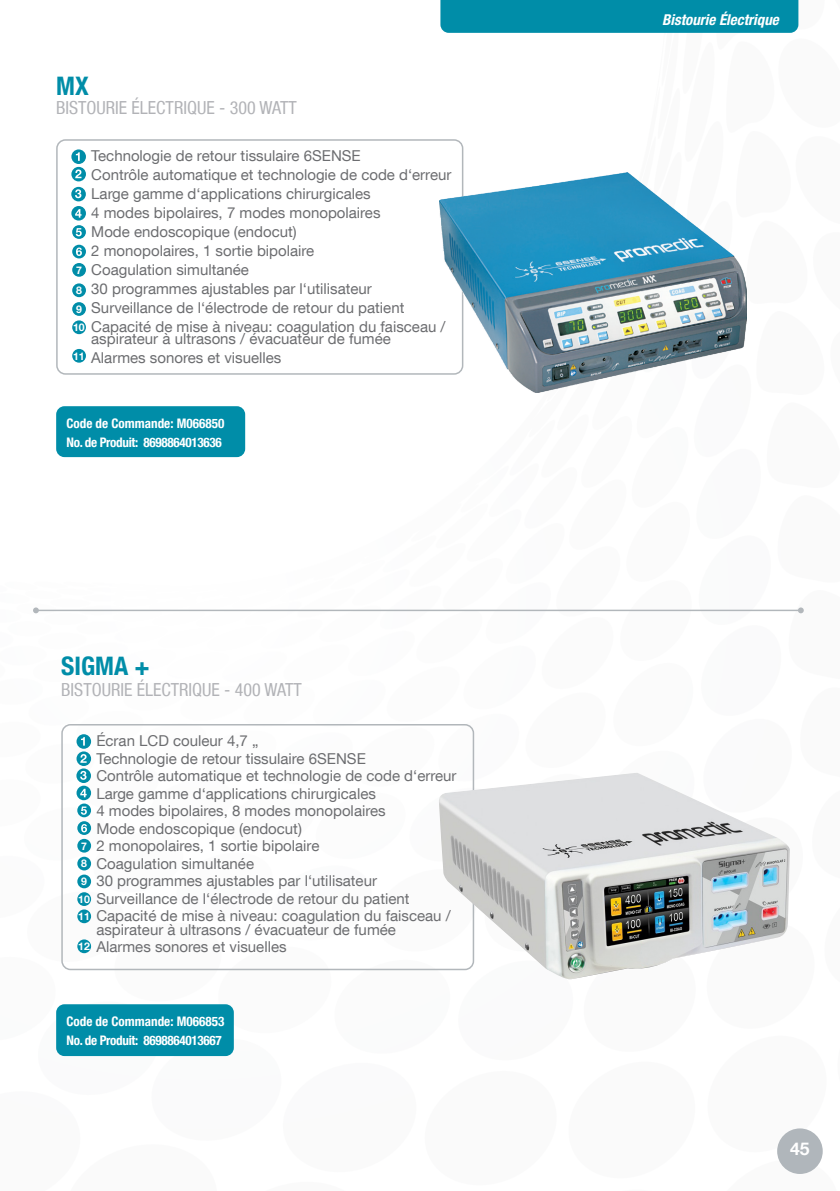
<style>
.page{position:relative;width:840px;height:1191px;background:#fff}
.page>*{position:absolute;margin:0;border:0;box-sizing:border-box;transform-origin:0 0}
.t1{font:700 condensed 25.6px "Helvetica Neue LT Com";color:#008da8}
.t2{font:condensed 18px "Helvetica Neue LT Com";color:#b2b3b7}
.t3{font:700 17.6px "Helvetica Neue LT Com";color:#fff}
.t4{font:15px/17.6px "Helvetica Neue LT Com";color:#6c6d70}
.t5{font:italic 700 condensed 15px "Helvetica Neue LT Com";color:#fff}
.t6{font:700 condensed 13.2px/19px "Helvetica Neue LT Com";letter-spacing:-.025em;color:#fff}
.t7{font:700 10.4px/17.6px "Helvetica Neue LT Com";color:#fff}
</style>
<div class="page">
<div style="left:776px;top:1128px;width:46px;height:46px;background:#b0b6bb;border-radius:50%"></div>
<hr style="left:36px;top:609px;width:764px;height:2px;background:#b2b7bb">
<svg style="left:33px;top:607px;width:6px;height:6px"></svg>
<svg style="left:797px;top:607px;width:6px;height:6px"></svg>
<div style="left:56px;top:406px;width:189px;height:51px;background:#008da8;border-radius:8px"></div>
<div style="left:56px;top:1004px;width:178px;height:52px;background:#008da8;border-radius:8px"></div>
<div style="left:440px;top:0;width:358px;height:33px;background:#008da8"></div>
<div style="left:56px;top:139px;width:407px;height:236px;border:2px solid #b2b7bb;border-radius:9px"></div>
<div style="left:71px;top:149px;width:15px;height:15px;background:#008da8;border-radius:50%"></div>
<svg style="left:71px;top:167px;width:15px;height:14px"></svg>
<svg style="left:71px;top:187px;width:15px;height:14px"></svg>
<div style="left:71px;top:206px;width:15px;height:14px;background:#008da8;border-radius:50%"></div>
<svg style="left:76px;top:152px;width:4px;height:9px"></svg>
<svg style="left:75px;top:169px;width:6px;height:9px"></svg>
<svg style="left:75px;top:189px;width:6px;height:9px"></svg>
<svg style="left:75px;top:209px;width:6px;height:9px"></svg>
<svg style="left:72px;top:225px;width:14px;height:14px"></svg>
<svg style="left:76px;top:228px;width:6px;height:8px"></svg>
<div style="left:72px;top:245px;width:14px;height:13px;background:#008da8;border-radius:50%"></div>
<div style="left:72px;top:263px;width:14px;height:14px;background:#008da8;border-radius:50%"></div>
<div style="left:72px;top:283px;width:14px;height:14px;background:#008da8;border-radius:50%"></div>
<div style="left:72px;top:302px;width:14px;height:14px;background:#008da8;border-radius:50%"></div>
<div style="left:72px;top:320px;width:14px;height:14px;background:#008da8;border-radius:50%"></div>
<div style="left:72px;top:349px;width:14px;height:14px;background:#008da8;border-radius:50%"></div>
<svg style="left:76px;top:247px;width:6px;height:9px"></svg>
<img style="left:439px;top:173px;width:307px;height:219px">
<div style="left:61px;top:724px;width:413px;height:246px;border:2px solid #b2b7bb;border-radius:9px"></div>
<div style="left:76px;top:734px;width:15px;height:14px;background:#008da8;border-radius:50%"></div>
<svg style="left:76px;top:751px;width:15px;height:15px"></svg>
<svg style="left:76px;top:768px;width:15px;height:15px"></svg>
<svg style="left:76px;top:785px;width:15px;height:15px"></svg>
<svg style="left:81px;top:737px;width:4px;height:8px"></svg>
<svg style="left:80px;top:754px;width:7px;height:9px"></svg>
<svg style="left:80px;top:771px;width:6px;height:9px"></svg>
<svg style="left:80px;top:788px;width:7px;height:9px"></svg>
<svg style="left:77px;top:803px;width:14px;height:14px"></svg>
<svg style="left:81px;top:806px;width:6px;height:8px"></svg>
<div style="left:77px;top:821px;width:14px;height:14px;background:#008da8;border-radius:50%"></div>
<div style="left:77px;top:839px;width:14px;height:13px;background:#008da8;border-radius:50%"></div>
<div style="left:77px;top:856px;width:14px;height:14px;background:#008da8;border-radius:50%"></div>
<div style="left:77px;top:874px;width:14px;height:14px;background:#008da8;border-radius:50%"></div>
<div style="left:77px;top:892px;width:14px;height:14px;background:#008da8;border-radius:50%"></div>
<div style="left:77px;top:909px;width:14px;height:14px;background:#008da8;border-radius:50%"></div>
<div style="left:77px;top:939px;width:14px;height:14px;background:#008da8;border-radius:50%"></div>
<svg style="left:81px;top:824px;width:6px;height:8px"></svg>
<img style="left:437px;top:773px;width:352px;height:206px">
<h1 class="t1" style="left:56px;top:71px;width:34px">MX</h1>
<p class="t2" style="left:56px;top:97px;width:242px">BISTOURIE ÉLECTRIQUE - 300 WATT</p>
<p class="t4" style="left:91px;top:146px;width:361px;line-height:19px">Technologie de retour tissulaire 6SENSE<br>Contrôle automatique et technologie de code d‘erreur Large gamme d‘applications chirurgicales<br>4 modes bipolaires, 7 modes monopolaires<br>Mode endoscopique (endocut)<br>2 monopolaires, 1 sortie bipolaire<br>Coagulation simultanée<br>30 programmes ajustables par l‘utilisateur Surveillance de l‘électrode de retour du patient Capacité de mise à niveau: coagulation du faisceau /</p>
<p class="t4" style="left:91px;top:329px;width:301px;line-height:19px">aspirateur à ultrasons / évacuateur de fumée<br>Alarmes sonores et visuelles</p>
<p class="t7" style="left:76px;top:259px;width:7px;line-height:20.4px">7<br>8</p>
<p class="t7" style="left:73px;top:300px;width:13px;line-height:18.2px">9<br>10</p>
<p class="t7" style="left:73px;top:347px;width:13px">11</p>
<p class="t6" style="left:66px;top:414px;width:159px">Code de Commande: M066850<br>No. de Produit: 8698864013636</p>
<h1 class="t1" style="left:61px;top:650px;width:90px">SIGMA +</h1>
<p class="t2" style="left:61px;top:679px;width:242px">BISTOURIE ÉLECTRIQUE - 400 WATT</p>
<p class="t4" style="left:96px;top:731px;width:361px">Écran LCD couleur 4,7 „<br>Technologie de retour tissulaire 6SENSE<br>Contrôle automatique et technologie de code d‘erreur Large gamme d‘applications chirurgicales<br>4 modes bipolaires, 8 modes monopolaires<br>Mode endoscopique (endocut)<br>2 monopolaires, 1 sortie bipolaire<br>Coagulation simultanée<br>30 programmes ajustables par l‘utilisateur Surveillance de l‘électrode de retour du patient Capacité de mise à niveau: coagulation du faisceau /</p>
<p class="t4" style="left:96px;top:920px;width:301px">aspirateur à ultrasons / évacuateur de fumée<br>Alarmes sonores et visuelles</p>
<p class="t7" style="left:78px;top:836px;width:13px">7<br>8<br>9<br>10<br>11</p>
<p class="t7" style="left:78px;top:937px;width:13px">12</p>
<p class="t6" style="left:66px;top:1012px;width:159px">Code de Commande: M066853<br>No. de Produit: 8698864013667</p>
<p class="t5" style="left:661px;top:11px;width:118px">Bistourie Électrique</p>
<p class="t3" style="left:789px;top:1137px;width:21px">45</p>
</div>
